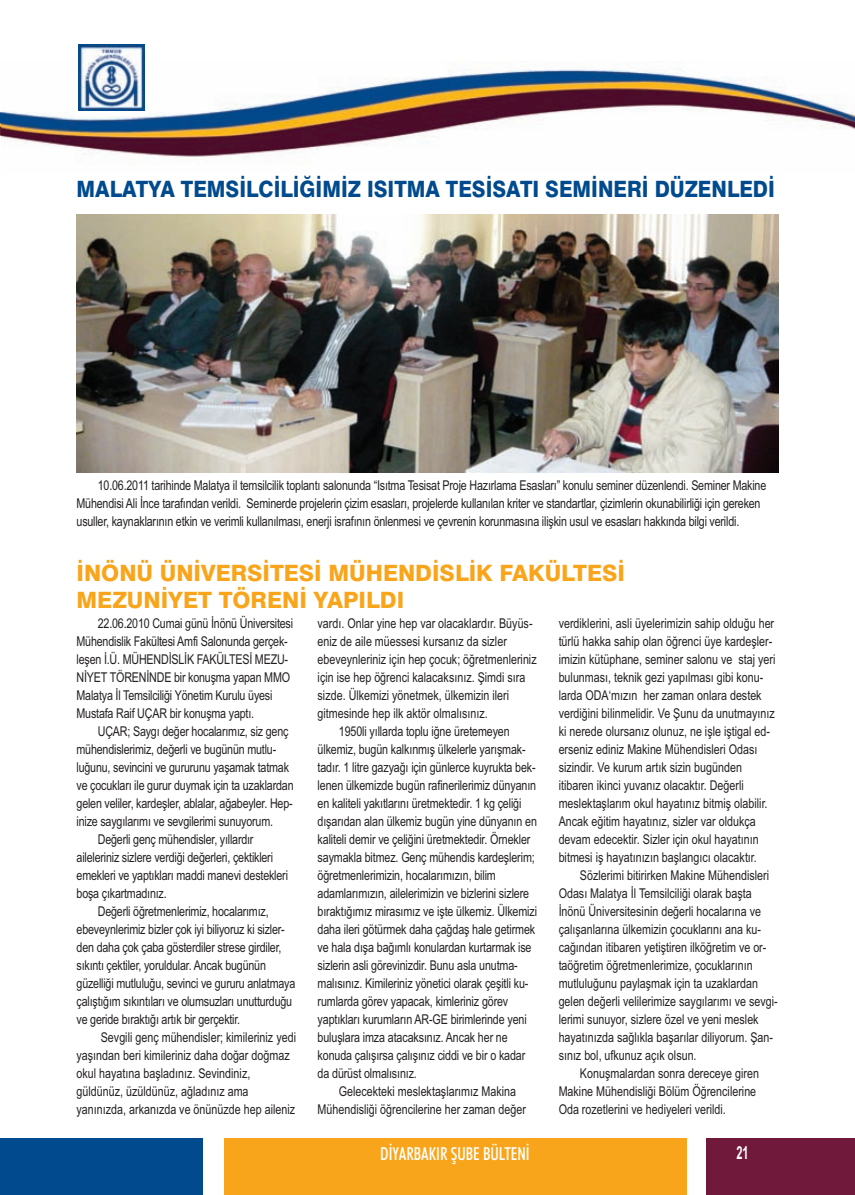
<style>
.page{position:relative;width:855px;height:1195px;background:#fff}
.page>*{position:absolute;margin:0;border:0;box-sizing:border-box;transform-origin:0 0}
.t1{font:800 22.5px/27px "Swiss 721 BT";color:#f9a51b}
.t2{font:800 22.5px "Swiss 721 BT";color:#004a8d;scale:.9 1}
.t3{font:500 condensed 18px "Futura BT";color:#fff;scale:.95 1}
.t4{font:700 18px "Arial Narrow";color:#fff;scale:.75 1}
.t5{font:13.5px/18px "Arial Narrow";letter-spacing:-.01em;color:#231f20}
</style>
<div class="page">
<img style="left:1px;top:61px;width:853px;height:97px">
<div style="left:77px;top:43px;width:71px;height:73px;background:linear-gradient(to right,#fff,#fff)"></div>
<img style="left:79px;top:45px;width:65px;height:66px">
<div style="left:224px;top:1138px;width:462px;height:56px;background:#f9a51b"></div>
<div style="left:0;top:1139px;width:202px;height:56px;background:#004a8d"></div>
<div style="left:706px;top:1138px;width:149px;height:56px;background:#70193b"></div>
<img style="left:77px;top:215px;width:701px;height:257px">
<h1 class="t2" style="left:77px;top:176px;width:777px">MALATYA TEMSİLCİLİĞİMİZ ISITMA TESİSATI SEMİNERİ DÜZENLEDİ</h1>
<p class="t5" style="left:77px;top:476px;width:691px;text-indent:21px">10.06.2011 tarihinde Malatya il temsilcilik toplantı salonunda “Isıtma Tesisat Proje Hazırlama Esasları” konulu seminer düzenlendi. Seminer Makine<br>Mühendisi Ali İnce tarafından verildi. Seminerde projelerin çizim esasları, projelerde kullanılan kriter ve standartlar, çizimlerin okunabilirliği için gereken usuller, kaynaklarının etkin ve verimli kullanılması, enerji israfının önlenmesi ve çevrenin korunmasına ilişkin usul ve esasları hakkında bilgi verildi.</p>
<h1 class="t1" style="left:77px;top:560px;width:550px">İNÖNÜ ÜNİVERSİTESİ MÜHENDİSLİK FAKÜLTESİ<br>MEZUNİYET TÖRENİ YAPILDI</h1>
<p class="t5" style="left:77px;top:614px;width:218px;text-indent:21px">22.06.2010 Cumai günü İnönü Üniversitesi Mühendislik Fakültesi Amfi Salonunda gerçek&shy;leşen İ.Ü. MÜHENDİSLİK FAKÜLTESİ MEZU-NİYET TÖRENİNDE bir konuşma yapan MMO Malatya İl Temsilciliği Yönetim Kurulu üyesi Mustafa Raif UÇAR bir konuşma yaptı.</p>
<p class="t5" style="left:98px;top:722px;width:192px">UÇAR; Saygı değer hocalarımız, siz genç</p>
<p class="t5" style="left:77px;top:740px;width:201px">mühendislerimiz, değerli ve bugünün mutlu-</p>
<p class="t5" style="left:77px;top:758px;width:214px">luğunu, sevincini ve gururunu yaşamak tatmak</p>
<p class="t5" style="left:77px;top:776px;width:218px">ve çocukları ile gurur duymak için ta uzaklardan</p>
<p class="t5" style="left:77px;top:794px;width:218px">gelen veliler, kardeşler, ablalar, ağabeyler. Hep-</p>
<p class="t5" style="left:77px;top:812px;width:198px">inize saygılarımı ve sevgilerimi sunuyorum.</p>
<p class="t5" style="left:98px;top:830px;width:157px">Değerli genç mühendisler, yıllardır</p>
<p class="t5" style="left:77px;top:848px;width:198px">aileleriniz sizlere verdiği değerleri, çektikleri</p>
<p class="t5" style="left:77px;top:866px;width:213px">emekleri ve yaptıkları maddi manevi destekleri</p>
<p class="t5" style="left:77px;top:884px;width:92px">boşa çıkartmadınız.</p>
<p class="t5" style="left:98px;top:902px;width:172px">Değerli öğretmenlerimiz, hocalarımız,</p>
<p class="t5" style="left:77px;top:920px;width:210px">ebeveynlerimiz bizler çok iyi biliyoruz ki sizler-</p>
<p class="t5" style="left:77px;top:938px;width:206px">den daha çok çaba gösterdiler strese girdiler,</p>
<p class="t5" style="left:77px;top:956px;width:191px">sıkıntı çektiler, yoruldular. Ancak bugünün</p>
<p class="t5" style="left:77px;top:974px;width:220px">güzelliği mutluluğu, sevinci ve gururu anlatmaya</p>
<p class="t5" style="left:77px;top:992px;width:217px">çalıştığım sıkıntıları ve olumsuzları unutturduğu</p>
<p class="t5" style="left:77px;top:1010px;width:165px">ve geride bıraktığı artık bir gerçektir.</p>
<p class="t5" style="left:101px;top:1028px;width:197px">Sevgili genç mühendisler; kimileriniz yedi</p>
<p class="t5" style="left:77px;top:1046px;width:215px">yaşından beri kimileriniz daha doğar doğmaz</p>
<p class="t5" style="left:77px;top:1064px;width:175px">okul hayatına başladınız. Sevindiniz,</p>
<p class="t5" style="left:77px;top:1082px;width:173px">güldünüz, üzüldünüz, ağladınız ama</p>
<p class="t5" style="left:77px;top:1100px;width:220px">yanınızda, arkanızda ve önünüzde hep aileniz</p>
<p class="t5" style="left:317px;top:614px;width:216px">vardı. Onlar yine hep var olacaklardır. Büyüs-</p>
<p class="t5" style="left:317px;top:632px;width:191px">eniz de aile müessesi kursanız da sizler</p>
<p class="t5" style="left:317px;top:650px;width:221px">ebeveynleriniz için hep çocuk; öğretmenleriniz</p>
<p class="t5" style="left:317px;top:668px;width:209px">için ise hep öğrenci kalacaksınız. Şimdi sıra</p>
<p class="t5" style="left:317px;top:686px;width:193px">sizde. Ülkemizi yönetmek, ülkemizin ileri</p>
<p class="t5" style="left:317px;top:704px;width:172px">gitmesinde hep ilk aktör olmalısınız.</p>
<p class="t5" style="left:339px;top:722px;width:172px">1950li yıllarda toplu iğne üretemeyen</p>
<p class="t5" style="left:317px;top:740px;width:210px">ülkemiz, bugün kalkınmış ülkelerle yarışmak-</p>
<p class="t5" style="left:317px;top:758px;width:220px">tadır. 1 litre gazyağı için günlerce kuyrukta bek-</p>
<p class="t5" style="left:317px;top:776px;width:220px">lenen ülkemizde bugün rafinerilerimiz dünyanın</p>
<p class="t5" style="left:317px;top:794px;width:205px">en kaliteli yakıtlarını üretmektedir. 1 kg çeliği</p>
<p class="t5" style="left:317px;top:812px;width:221px">dışarıdan alan ülkemiz bugün yine dünyanın en</p>
<p class="t5" style="left:317px;top:830px;width:214px">kaliteli demir ve çeliğini üretmektedir. Örnekler</p>
<p class="t5" style="left:317px;top:848px;width:219px">saymakla bitmez. Genç mühendis kardeşlerim;</p>
<p class="t5" style="left:317px;top:866px;width:180px">öğretmenlerimizin, hocalarımızın, bilim</p>
<p class="t5" style="left:317px;top:884px;width:213px">adamlarımızın, ailelerimizin ve bizlerini sizlere</p>
<p class="t5" style="left:317px;top:902px;width:221px">bıraktığımız mirasımız ve işte ülkemiz. Ülkemizi</p>
<p class="t5" style="left:317px;top:920px;width:219px">daha ileri götürmek daha çağdaş hale getirmek</p>
<p class="t5" style="left:317px;top:938px;width:215px">ve hala dışa bağımlı konulardan kurtarmak ise</p>
<p class="t5" style="left:317px;top:956px;width:202px">sizlerin asli görevinizdir. Bunu asla unutma-</p>
<p class="t5" style="left:317px;top:974px;width:212px">malısınız. Kimileriniz yönetici olarak çeşitli ku-</p>
<p class="t5" style="left:317px;top:992px;width:192px">rumlarda görev yapacak, kimleriniz görev</p>
<p class="t5" style="left:317px;top:1010px;width:211px">yaptıkları kurumların AR-GE birimlerinde yeni</p>
<p class="t5" style="left:317px;top:1028px;width:192px">buluşlara imza atacaksınız. Ancak her ne</p>
<p class="t5" style="left:317px;top:1046px;width:209px">konuda çalışırsa çalışınız ciddi ve bir o kadar</p>
<p class="t5" style="left:317px;top:1064px;width:101px">da dürüst olmalısınız.</p>
<p class="t5" style="left:339px;top:1082px;width:179px">Gelecekteki meslektaşlarımız Makina</p>
<p class="t5" style="left:317px;top:1100px;width:210px">Mühendisliği öğrencilerine her zaman değer</p>
<p class="t5" style="left:558px;top:614px;width:218px">verdiklerini, asli üyelerimizin sahip olduğu her türlü hakka sahip olan öğrenci üye kardeşler&shy;imizin kütüphane, seminer salonu ve staj yeri bulunması, teknik gezi yapılması gibi konu&shy;larda ODA‘mızın her zaman onlara destek verdiğini bilinmelidir. Ve Şunu da unutmayınız ki nerede olursanız olunuz, ne işle iştigal ed&shy;erseniz ediniz Makine Mühendisleri Odası sizindir. Ve kurum artık sizin bugünden itibaren ikinci yuvanız olacaktır. Değerli meslektaşlarım okul hayatınız bitmiş olabilir.<br>Ancak eğitim hayatınız, sizler var oldukça devam edecektir. Sizler için okul hayatının bitmesi iş hayatınızın başlangıcı olacaktır.</p>
<p class="t5" style="left:558px;top:866px;width:221px;text-indent:21px">Sözlerimi bitirirken Makine Mühendisleri Odası Malatya İl Temsilciliği olarak başta İnönü Üniversitesinin değerli hocalarına ve çalışanlarına ülkemizin çocuklarını ana ku&shy;cağından itibaren yetiştiren ilköğretim ve or&shy;taöğretim öğretmenlerimize, çocuklarının mutluluğunu paylaşmak için ta uzaklardan gelen değerli velilerimize saygılarımı ve sevgi&shy;lerimi sunuyor, sizlere özel ve yeni meslek hayatınızda sağlıkla başarılar diliyorum. Şan&shy;sınız bol, ufkunuz açık olsun.</p>
<p class="t5" style="left:558px;top:1064px;width:202px;text-indent:21px">Konuşmalardan sonra dereceye giren<br>Makine Mühendisliği Bölüm Öğrencilerine<br>Oda rozetlerini ve hediyeleri verildi.</p>
<h2 class="t3" style="left:380px;top:1143px;width:159px">DİYARBAKIR ŞUBE BÜLTENİ</h2>
<h2 class="t4" style="left:736px;top:1142px;width:18px">21</h2>
</div>
